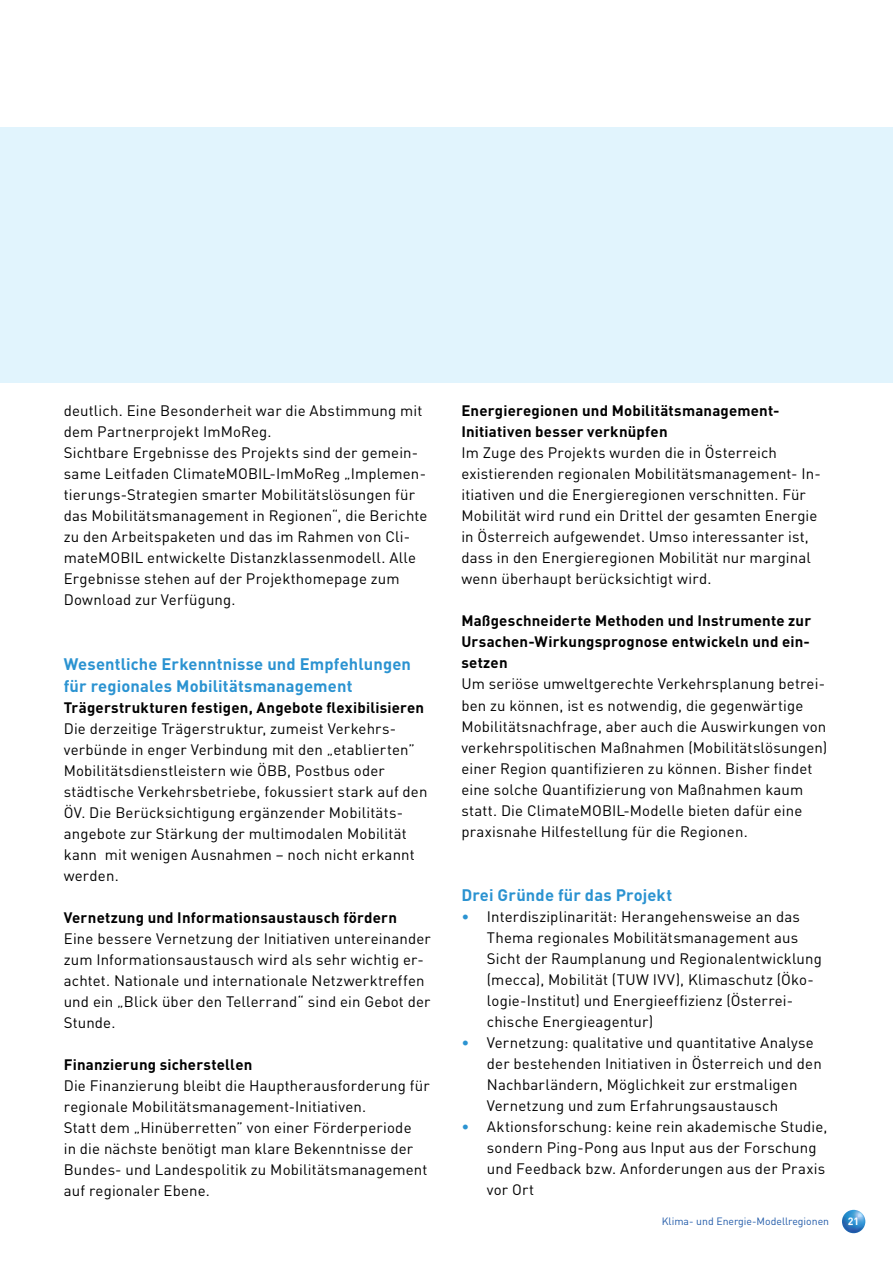
<style>
.page{position:relative;width:893px;height:1263px;background:#fff}
.page>*{position:absolute;margin:0;border:0;box-sizing:border-box;transform-origin:0 0}
.t1{font:700 16.5px/22.5px "DIN";letter-spacing:.01em;color:#2b93d1}
.t2{font:15px/21px "DIN";letter-spacing:.01em;color:#000}
.t3{font:700 15px/21px "DIN";letter-spacing:.015em;color:#000}
.t4{font:10.5px "DIN";color:#225ba9}
.t5{font:700 10.5px "DIN";color:#fff}
.s1{color:#2b93d1}
</style>
<div class="page">
<img style="left:842px;top:1210px;width:23px;height:23px;border-radius:12px">
<div style="left:0;top:128px;width:893px;height:255px;background:#e1f4fd"></div>
<p class="t2" style="left:64px;top:400px;width:365px">deutlich. Eine Besonderheit war die Abstimmung mit dem Partnerprojekt ImMoReg.<br>Sichtbare Ergebnisse des Projekts sind der gemein&shy;same Leitfaden ClimateMOBIL-ImMoReg „Implemen&shy;tierungs-Strategien smarter Mobilitätslösungen für das Mobilitätsmanagement in Regionen“, die Berichte zu den Arbeitspaketen und das im Rahmen von Cli&shy;mateMOBIL entwickelte Distanzklassenmodell. Alle Ergebnisse stehen auf der Projekthomepage zum Download zur Verfügung.</p>
<p class="t1" style="left:64px;top:652px;width:349px">Wesentliche Erkenntnisse und Empfehlungen für regionales Mobilitätsmanagement</p>
<p class="t3" style="left:64px;top:697px;width:362px">Trägerstrukturen festigen, Angebote flexibilisieren</p>
<p class="t2" style="left:64px;top:718px;width:365px">Die derzeitige Trägerstruktur, zumeist Verkehrs&shy;verbünde in enger Verbindung mit den „etablierten” Mobilitätsdienstleistern wie ÖBB, Postbus oder städtische Verkehrsbetriebe, fokussiert stark auf den ÖV. Die Berücksichtigung ergänzender Mobilitäts&shy;angebote zur Stärkung der multimodalen Mobilität kann mit wenigen Ausnahmen – noch nicht erkannt werden.</p>
<p class="t3" style="left:64px;top:907px;width:335px">Vernetzung und Informationsaustausch fördern</p>
<p class="t2" style="left:64px;top:928px;width:369px">Eine bessere Vernetzung der Initiativen untereinander zum Informationsaustausch wird als sehr wichtig er&shy;achtet. Nationale und internationale Netzwerktreffen und ein „Blick über den Tellerrand“ sind ein Gebot der Stunde.</p>
<p class="t3" style="left:64px;top:1054px;width:190px">Finanzierung sicherstellen</p>
<p class="t2" style="left:64px;top:1075px;width:367px">Die Finanzierung bleibt die Hauptherausforderung für regionale Mobilitätsmanagement-Initiativen.<br>Statt dem „Hinüberretten” von einer Förderperiode<br>in die nächste benötigt man klare Bekenntnisse der Bundes- und Landespolitik zu Mobilitätsmanagement auf regionaler Ebene.</p>
<p class="t3" style="left:461px;top:400px;width:320px">Energieregionen und Mobilitätsmanagement-<br>Initiativen besser verknüpfen</p>
<p class="t2" style="left:461px;top:442px;width:361px">Im Zuge des Projekts wurden die in Österreich existierenden regionalen Mobilitätsmanagement- In&shy;itiativen und die Energieregionen verschnitten. Für Mobilität wird rund ein Drittel der gesamten Energie in Österreich aufgewendet. Umso interessanter ist, dass in den Energieregionen Mobilität nur marginal wenn überhaupt berücksichtigt wird.</p>
<p class="t3" style="left:461px;top:610px;width:351px;text-align:justify">Maßgeschneiderte Methoden und Instrumente zur Ursachen-Wirkungsprognose entwickeln und ein&shy;setzen</p>
<p class="t2" style="left:461px;top:673px;width:367px">Um seriöse umweltgerechte Verkehrsplanung betrei&shy;ben zu können, ist es notwendig, die gegenwärtige Mobilitätsnachfrage, aber auch die Auswirkungen von verkehrspolitischen Maßnahmen (Mobilitätslösungen) einer Region quantifizieren zu können. Bisher findet eine solche Quantifizierung von Maßnahmen kaum statt. Die ClimateMOBIL-Modelle bieten dafür eine praxisnahe Hilfestellung für die Regionen.</p>
<p class="t1" style="left:461px;top:883px;width:212px">Drei Gründe für das Projekt</p>
<p class="t2" style="left:487px;top:906px;width:336px;text-indent:-26px"><span class="s1">•</span> Interdisziplinarität: Herangehensweise an das Thema regionales Mobilitätsmanagement aus Sicht der Raumplanung und Regionalentwicklung (mecca), Mobilität (TUW IVV), Klimaschutz (Öko&shy;logie-Institut) und Energieeffizienz (Österrei&shy;chische Energieagentur)</p>
<p class="t2" style="left:487px;top:1032px;width:336px;text-indent:-26px"><span class="s1">•</span> Vernetzung: qualitative und quantitative Analyse der bestehenden Initiativen in Österreich und den Nachbarländern, Möglichkeit zur erstmaligen Vernetzung und zum Erfahrungsaustausch</p>
<p class="t2" style="left:487px;top:1116px;width:342px;text-indent:-26px"><span class="s1">•</span> Aktionsforschung: keine rein akademische Studie, sondern Ping-Pong aus Input aus der Forschung und Feedback bzw. Anforderungen aus der Praxis vor Ort</p>
<p class="t4" style="left:662px;top:1214px;width:169px">Klima- und Energie-Modellregionen</p>
<p class="t5" style="left:848px;top:1214px;width:13px">21</p>
</div>
